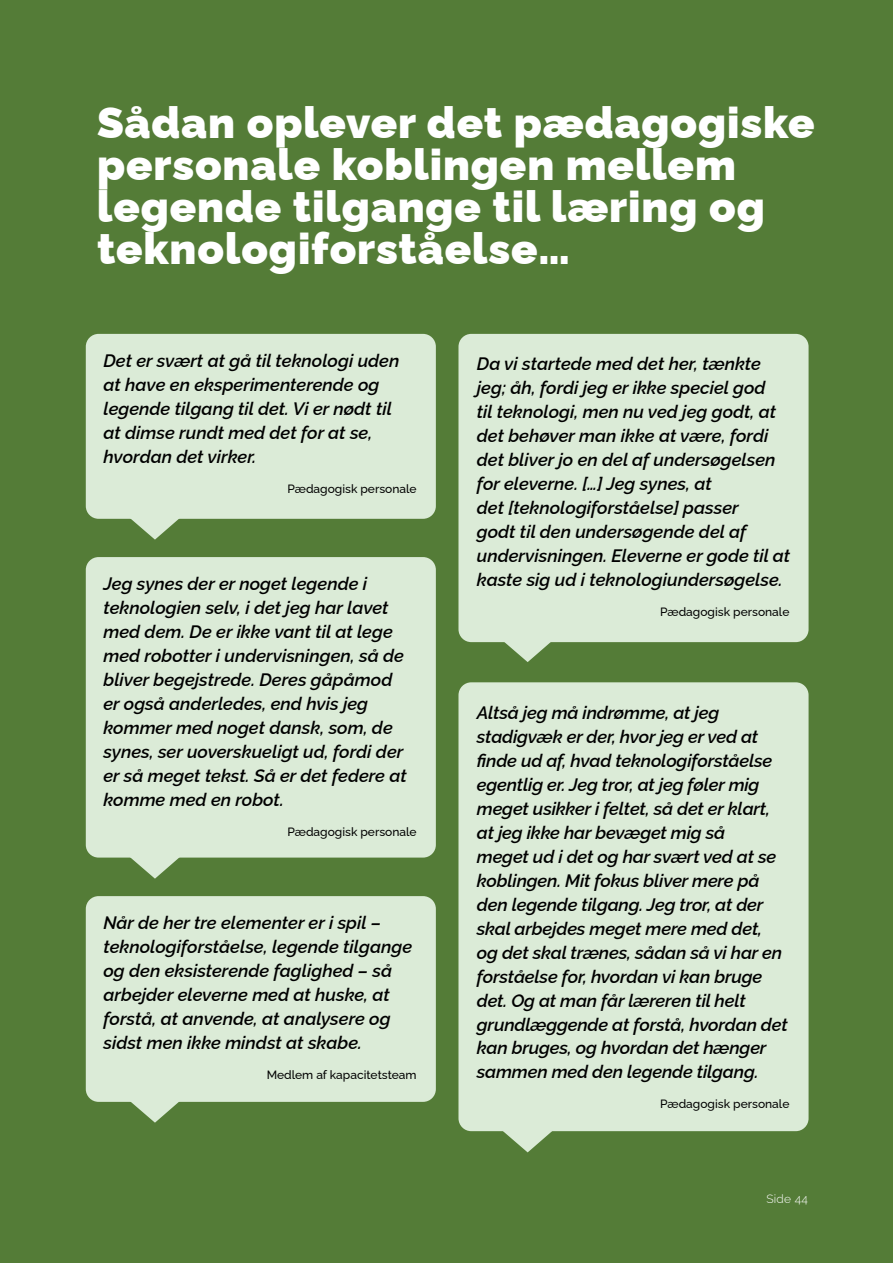
<style>
.page{position:relative;width:893px;height:1263px;background:#547c37}
.page>*{position:absolute;margin:0;border:0;box-sizing:border-box;transform-origin:0 0}
.t1{font:900 43.5px/42px "Raleway";letter-spacing:.02em;color:#fff}
.t2{font:italic 600 18px/24px "Raleway";color:#000}
.t3{font:500 12px "Raleway";color:#000}
.t4{font:300 12px "Raleway";letter-spacing:.02em;color:#fff}
</style>
<div class="page">
<div style="left:86px;top:334px;width:350px;height:185px;background:#dbebd7;border-radius:13px"></div>
<svg style="left:127px;top:518px;width:56px;height:22px"></svg>
<div style="left:86px;top:557px;width:350px;height:300px;background:#dbebd7;border-radius:13px"></div>
<svg style="left:127px;top:857px;width:56px;height:22px"></svg>
<div style="left:86px;top:896px;width:350px;height:206px;background:#dbebd7;border-radius:13px"></div>
<svg style="left:127px;top:1101px;width:56px;height:22px"></svg>
<div style="left:458px;top:334px;width:350px;height:308px;background:#dbebd7;border-radius:13px"></div>
<svg style="left:500px;top:642px;width:56px;height:20px"></svg>
<div style="left:458px;top:682px;width:350px;height:449px;background:#dbebd7;border-radius:13px"></div>
<svg style="left:500px;top:1131px;width:56px;height:21px"></svg>
<h1 class="t1" style="left:97px;top:97px;width:719px">Sådan oplever det pædagogiske personale koblingen mellem legende tilgange til læring og teknologiforståelse…</h1>
<p class="t2" style="left:103px;top:347px;width:297px">Det er svært at gå til teknologi uden at have en eksperimenterende og legende tilgang til det. Vi er nødt til at dimse rundt med det for at se, hvordan det virker.</p>
<p class="t3" style="left:287px;top:479px;width:131px">Pædagogisk personale</p>
<p class="t2" style="left:103px;top:570px;width:305px">Jeg synes der er noget legende i teknologien selv, i det jeg har lavet med dem. De er ikke vant til at lege med robotter i undervisningen, så de bliver begejstrede. Deres gåpåmod er også anderledes, end hvis jeg kommer med noget dansk, som, de synes, ser uoverskueligt ud, fordi der er så meget tekst. Så er det federe at komme med en robot.</p>
<p class="t3" style="left:287px;top:822px;width:131px">Pædagogisk personale</p>
<p class="t2" style="left:103px;top:909px;width:310px">Når de her tre elementer er i spil – teknologiforståelse, legende tilgange og den eksisterende faglighed – så arbejder eleverne med at huske, at forstå, at anvende, at analysere og sidst men ikke mindst at skabe.</p>
<p class="t3" style="left:267px;top:1065px;width:152px">Medlem af kapacitetsteam</p>
<p class="t2" style="left:477px;top:350px;width:315px">Da vi startede med det her, tænkte jeg; åh, fordi jeg er ikke speciel god<br>til teknologi, men nu ved jeg godt, at det behøver man ikke at være, fordi det bliver jo en del af undersøgelsen for eleverne. […] Jeg synes, at<br>det [teknologiforståelse] passer<br>godt til den undersøgende del af undervisningen. Eleverne er gode til at kaste sig ud i teknologiundersøgelse.</p>
<p class="t3" style="left:660px;top:602px;width:131px">Pædagogisk personale</p>
<p class="t2" style="left:477px;top:698px;width:312px">Altså jeg må indrømme, at jeg stadigvæk er der, hvor jeg er ved at finde ud af, hvad teknologiforståelse egentlig er. Jeg tror, at jeg føler mig meget usikker i feltet, så det er klart, at jeg ikke har bevæget mig så<br>meget ud i det og har svært ved at se koblingen. Mit fokus bliver mere på den legende tilgang. Jeg tror, at der skal arbejdes meget mere med det, og det skal trænes, sådan så vi har en forståelse for, hvordan vi kan bruge det. Og at man får læreren til helt grundlæggende at forstå, hvordan det kan bruges, og hvordan det hænger sammen med den legende tilgang.</p>
<p class="t3" style="left:660px;top:1094px;width:131px">Pædagogisk personale</p>
<p class="t4" style="left:766px;top:1189px;width:43px">Side 44</p>
</div>
